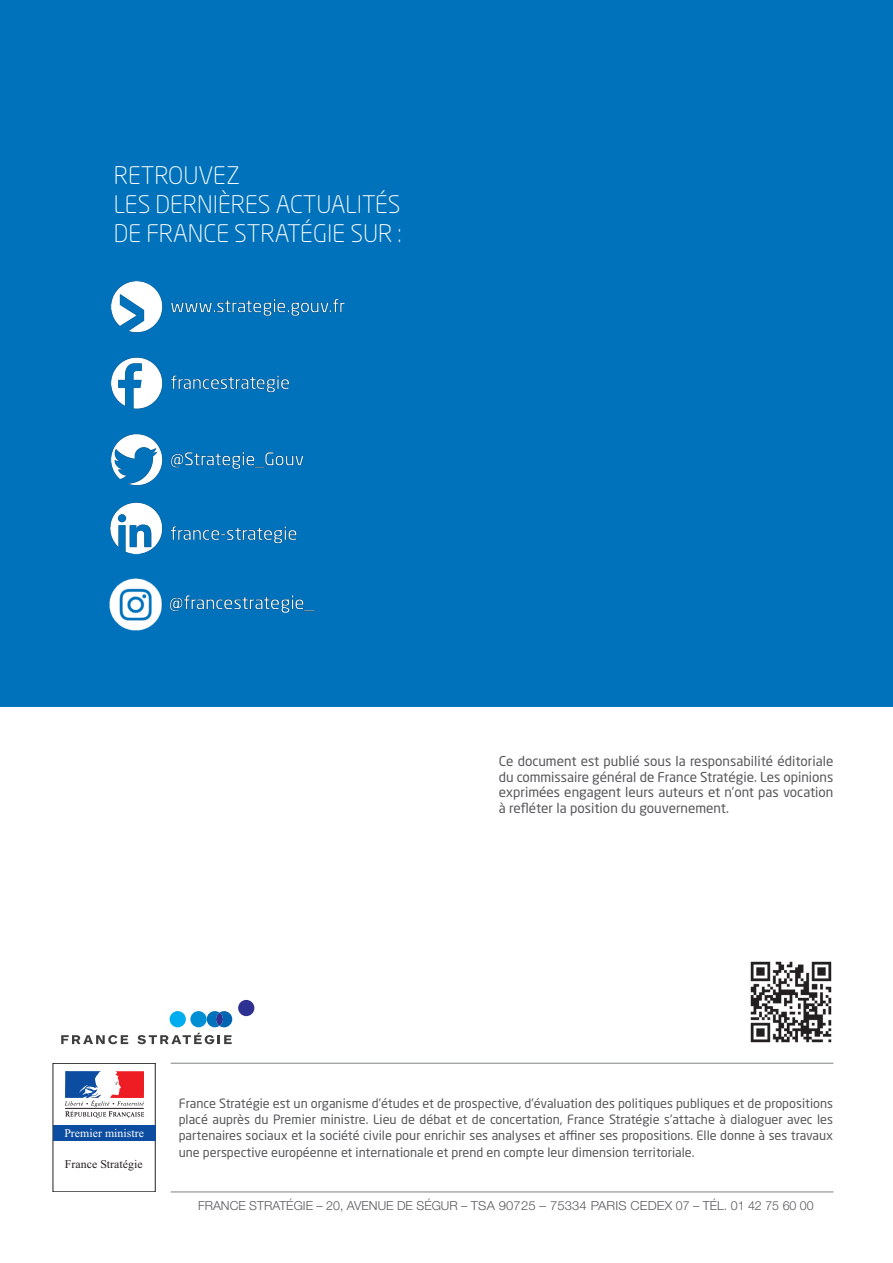
<style>
.page{position:relative;width:893px;height:1263px;background:#fff}
.page>*{position:absolute;margin:0;border:0;box-sizing:border-box;transform-origin:0 0}
.t1{font:300 23.85px/28.7px "Neo Sans Pro";color:#fff}
.t2{font:13.5px/15.8px "Neo Sans Pro";color:#57585a;text-align:justify}
.t3{font:12.75px/16.4px "Neo Sans Pro";color:#57585a;text-align:justify}
.t4{font:300 12.45px "Helvetica Neue LT Com";color:#57585a}
.t5{font:11.85px "Times New Roman";letter-spacing:.005em;color:#fff}
.t6{font:11.85px "Times New Roman";letter-spacing:.005em;color:#231f20}
</style>
<div class="page">
<div style="left:0;top:0;width:893px;height:707px;background:#0072bc"></div>
<img style="left:110px;top:280px;width:235px;height:206px">
<svg style="left:65px;top:1071px;width:79px;height:47px"></svg>
<div style="left:53px;top:1125px;width:102px;height:15px;background:#0d4da1"></div>
<div style="left:238px;top:1000px;width:16px;height:16px;background:#2e3092;border-radius:50%"></div>
<svg style="left:61px;top:1035px;width:67px;height:9px"></svg>
<svg style="left:137px;top:1011px;width:95px;height:33px"></svg>
<hr style="left:171px;top:1191px;width:662px;height:1px;background:#808285">
<hr style="left:171px;top:1063px;width:662px;height:1px;background:#808285">
<img style="left:750px;top:961px;width:82px;height:82px">
<img style="left:109px;top:502px;width:206px;height:129px">
<h1 class="t1" style="left:114px;top:164px;width:289px">RETROUVEZ<br>LES DERNIÈRES ACTUALITÉS<br>DE FRANCE STRATÉGIE SUR :</h1>
<p class="t2" style="left:499px;top:754px;width:336px">Ce document est publié sous la responsabilité éditoriale du commissaire général de France Stratégie. Les opinions exprimées engagent leurs auteurs et n’ont pas vocation à refléter la position du gouvernement.</p>
<p class="t5" style="left:64px;top:1125px;width:81px">Premier ministre</p>
<p class="t6" style="left:65px;top:1156px;width:79px">France Stratégie</p>
<p class="t3" style="left:179px;top:1096px;width:656px">France Stratégie est un organisme d’études et de prospective, d’évaluation des politiques publiques et de propositions placé auprès du Premier ministre. Lieu de débat et de concertation, France Stratégie s’attache à dialoguer avec les partenaires sociaux et la société civile pour enrichir ses analyses et affiner ses propositions. Elle donne à ses travaux une perspective européenne et internationale et prend en compte leur dimension territoriale.</p>
<p class="t4" style="left:198px;top:1198px;width:617px">FRANCE STRATÉGIE – 20, AVENUE DE SÉGUR – TSA 90725 – 75334 PARIS CEDEX 07 – TÉL. 01 42 75 60 00</p>
</div>
